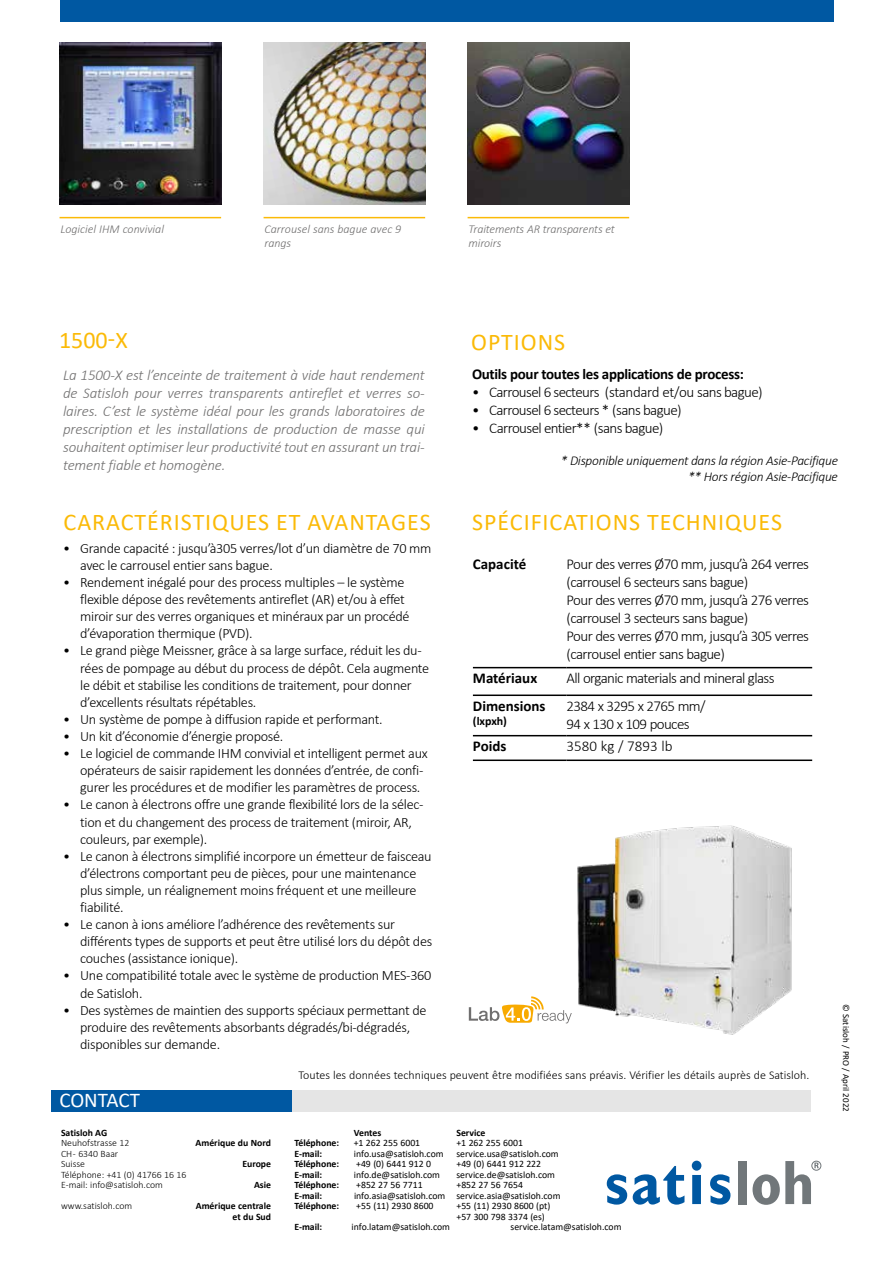
<style>
.page{position:relative;width:893px;height:1263px;background:#fff}
.page>*{position:absolute;margin:0;border:0;box-sizing:border-box;transform-origin:0 0}
.t1{font:24px "Calibri";letter-spacing:.04em;color:#fbba07}
.t2{font:21px "Calibri";letter-spacing:-.005em;color:#fff}
.t3{font:300 15px/18px "Calibri";letter-spacing:-.04em;color:#000}
.t4{font:italic 300 15px/18px "Calibri";letter-spacing:-.01em;color:#706f6f;text-align:justify}
.t5{font:700 15px "Calibri";letter-spacing:-.02em;color:#000}
.t6{font:700 15px "Calibri";color:#000}
.t7{font:300 15px "Calibri";color:#000}
.t8{font:300 14.25px/17.1px "Calibri";letter-spacing:-.02em;color:#000}
.t9{font:italic 300 13.5px/16.2px "Calibri";letter-spacing:-.02em;color:#000;text-align:right}
.t10{font:300 12px "Calibri";color:#000}
.t11{font:italic 300 12px/14.4px "Calibri";letter-spacing:-.005em;color:#706f6f}
.t12{font:700 12px "Calibri";color:#000}
.t13{font:9.75px/10.5px "Calibri";color:#000}
.t14{font:700 9.75px/21px "Calibri";color:#000;text-align:right}
.t15{font:300 9.75px/10.5px "Calibri";color:#000}
.t16{font:9px "Calibri";color:#000}
</style>
<div class="page">
<svg style="left:607px;top:1174px;width:20px;height:30px"></svg>
<svg style="left:633px;top:1166px;width:51px;height:38px"></svg>
<svg style="left:692px;top:1161px;width:9px;height:43px"></svg>
<svg style="left:710px;top:1174px;width:20px;height:30px"></svg>
<div style="left:738px;top:1161px;width:9px;height:43px;background:#71777a"></div>
<svg style="left:752px;top:1161px;width:67px;height:44px"></svg>
<div style="left:811px;top:1161px;width:10px;height:9px;border:1px solid #71777a;border-radius:50%"></div>
<div style="left:141px;top:1090px;width:670px;height:21px;background:#e5e5e5"></div>
<div style="left:52px;top:1090px;width:240px;height:21px;background:#0058a2"></div>
<div style="left:60px;top:0;width:773px;height:21px;background:#0058a2"></div>
<hr style="left:60px;top:217px;width:161px;height:1px;background:#fbba07">
<img style="left:60px;top:43px;width:161px;height:161px">
<img style="left:468px;top:43px;width:161px;height:161px">
<hr style="left:468px;top:217px;width:161px;height:1px;background:#fbba07">
<hr style="left:264px;top:217px;width:161px;height:1px;background:#fbba07">
<img style="left:264px;top:43px;width:161px;height:161px">
<svg style="left:469px;top:996px;width:103px;height:27px"></svg>
<img style="left:577px;top:825px;width:215px;height:210px">
<hr style="left:473px;top:667px;width:94px;height:1px;background:#000">
<hr style="left:567px;top:667px;width:245px;height:1px;background:#000">
<hr style="left:473px;top:694px;width:94px;height:2px;background:#000">
<hr style="left:567px;top:694px;width:245px;height:2px;background:#000">
<hr style="left:473px;top:735px;width:94px;height:1px;background:#000">
<hr style="left:567px;top:735px;width:245px;height:1px;background:#000">
<hr style="left:473px;top:759px;width:94px;height:2px;background:#000">
<hr style="left:567px;top:759px;width:245px;height:2px;background:#000">
<p class="t11" style="left:264px;top:221px;width:138px">Carrousel sans bague avec 9 rangs</p>
<p class="t11" style="left:60px;top:221px;width:105px">Logiciel IHM convivial</p>
<p class="t11" style="left:468px;top:221px;width:148px">Traitements AR transparents et miroirs</p>
<h1 class="t1" style="left:59px;top:324px;width:70px">1500-X</h1>
<h1 class="t1" style="left:471px;top:325px;width:95px">OPTIONS</h1>
<p class="t4" style="left:63px;top:366px;width:363px">La 1500-X est l’enceinte de traitement à vide haut rendement de Satisloh pour verres transparents antireflet et verres so&shy;laires. C’est le système idéal pour les grands laboratoires de prescription et les installations de production de masse qui souhaitent optimiser leur productivité tout en assurant un trai&shy;tement fiable et homogène.</p>
<p class="t5" style="left:472px;top:363px;width:273px">Outils pour toutes les applications de process:</p>
<p class="t3" style="left:472px;top:383px;width:292px">• Carrousel 6 secteurs (standard et/ou sans bague)</p>
<p class="t3" style="left:472px;top:401px;width:211px">• Carrousel 6 secteurs * (sans bague)</p>
<p class="t3" style="left:472px;top:419px;width:193px">• Carrousel entier** (sans bague)</p>
<p class="t9" style="left:561px;top:453px;width:279px">* Disponible uniquement dans la région Asie-Pacifique ** Hors région Asie-Pacifique</p>
<h1 class="t1" style="left:472px;top:506px;width:311px">SPÉCIFICATIONS TECHNIQUES</h1>
<h1 class="t1" style="left:64px;top:505px;width:369px">CARACTÉRISTIQUES ET AVANTAGES</h1>
<p class="t8" style="left:80px;top:539px;width:353px;text-indent:-17px">• Grande capacité : jusqu’à305 verres/lot d’un diamètre de 70 mm avec le carrousel entier sans bague.</p>
<p class="t8" style="left:80px;top:574px;width:331px;text-indent:-17px">• Rendement inégalé pour des process multiples – le système flexible dépose des revêtements antireflet (AR) et/ou à effet miroir sur des verres organiques et minéraux par un procédé d’évaporation thermique (PVD).</p>
<p class="t8" style="left:80px;top:642px;width:351px;text-indent:-17px">• Le grand piège Meissner, grâce à sa large surface, réduit les du&shy;rées de pompage au début du process de dépôt. Cela augmente le débit et stabilise les conditions de traitement, pour donner d’excellents résultats répétables.</p>
<p class="t8" style="left:63px;top:710px;width:321px">• Un système de pompe à diffusion rapide et performant.</p>
<p class="t8" style="left:63px;top:727px;width:222px">• Un kit d’économie d’énergie proposé.</p>
<p class="t8" style="left:80px;top:745px;width:349px;text-indent:-17px">• Le logiciel de commande IHM convivial et intelligent permet aux opérateurs de saisir rapidement les données d’entrée, de confi&shy;gurer les procédures et de modifier les paramètres de process.</p>
<p class="t8" style="left:80px;top:796px;width:345px;text-indent:-17px">• Le canon à électrons offre une grande flexibilité lors de la sélec&shy;tion et du changement des process de traitement (miroir, AR, couleurs, par exemple).</p>
<p class="t8" style="left:80px;top:847px;width:353px;text-indent:-17px">• Le canon à électrons simplifié incorpore un émetteur de faisceau d’électrons comportant peu de pièces, pour une maintenance plus simple, un réalignement moins fréquent et une meilleure fiabilité.</p>
<p class="t8" style="left:80px;top:916px;width:354px;text-indent:-17px">• Le canon à ions améliore l’adhérence des revêtements sur différents types de supports et peut être utilisé lors du dépôt des couches (assistance ionique).</p>
<p class="t8" style="left:80px;top:967px;width:353px;text-indent:-17px">• Une compatibilité totale avec le système de production MES-360 de Satisloh.</p>
<p class="t8" style="left:80px;top:1001px;width:348px;text-indent:-17px">• Des systèmes de maintien des supports spéciaux permettant de produire des revêtements absorbants dégradés/bi-dégradés, disponibles sur demande.</p>
<p class="t6" style="left:473px;top:553px;width:55px">Capacité</p>
<p class="t3" style="left:567px;top:555px;width:244px">Pour des verres Ø70 mm, jusqu’à 264 verres (carrousel 6 secteurs sans bague)<br>Pour des verres Ø70 mm, jusqu’à 276 verres (carrousel 3 secteurs sans bague)<br>Pour des verres Ø70 mm, jusqu’à 305 verres (carrousel entier sans bague)</p>
<p class="t6" style="left:473px;top:667px;width:66px">Matériaux</p>
<p class="t3" style="left:567px;top:669px;width:209px">All organic materials and mineral glass</p>
<p class="t6" style="left:473px;top:695px;width:74px">Dimensions</p>
<p class="t12" style="left:473px;top:713px;width:36px">(lxpxh)</p>
<p class="t3" style="left:567px;top:697px;width:141px">2384 x 3295 x 2765 mm/<br>94 x 130 x 109 pouces</p>
<p class="t5" style="left:473px;top:736px;width:35px">Poids</p>
<p class="t7" style="left:567px;top:737px;width:107px">3580 kg / 7893 lb</p>
<p class="t16" style="left:852px;top:1004px;width:109px;rotate:90deg">© Satisloh / PRO / April 2022</p>
<p class="t10" style="left:298px;top:1067px;width:512px">Toutes les données techniques peuvent être modifiées sans préavis. Vérifier les détails auprès de Satisloh.</p>
<h2 class="t2" style="left:59px;top:1086px;width:82px">CONTACT</h2>
<p class="t14" style="left:61px;top:1122px;width:48px">Satisloh AG</p>
<p class="t15" style="left:61px;top:1138px;width:127px">Neuhofstrasse 12<br>CH - 6340 Baar<br>Suisse<br>Téléphone: +41 (0) 41766 16 16<br>E-mail: info@satisloh.com</p>
<p class="t15" style="left:61px;top:1201px;width:73px">www.satisloh.com</p>
<p class="t14" style="left:196px;top:1132px;width:77px">Amérique du Nord<br>Europe<br>Asie<br>Amérique centrale</p>
<p class="t14" style="left:232px;top:1206px;width:40px">et du Sud</p>
<p class="t14" style="left:354px;top:1121px;width:29px">Ventes</p>
<p class="t14" style="left:456px;top:1121px;width:31px">Service</p>
<p class="t14" style="left:294px;top:1132px;width:46px">Téléphone:</p>
<p class="t13" style="left:354px;top:1137px;width:68px">+1 262 255 6001</p>
<p class="t13" style="left:456px;top:1137px;width:68px">+1 262 255 6001</p>
<p class="t14" style="left:294px;top:1143px;width:29px">E-mail:</p>
<p class="t13" style="left:354px;top:1148px;width:91px">info.usa@satisloh.com</p>
<p class="t13" style="left:456px;top:1148px;width:104px">service.usa@satisloh.com</p>
<p class="t14" style="left:294px;top:1153px;width:46px">Téléphone:</p>
<p class="t13" style="left:356px;top:1158px;width:76px">+49 (0) 6441 912 0</p>
<p class="t13" style="left:456px;top:1158px;width:86px">+49 (0) 6441 912 222</p>
<p class="t14" style="left:294px;top:1164px;width:29px">E-mail:</p>
<p class="t13" style="left:354px;top:1169px;width:88px">info.de@satisloh.com</p>
<p class="t13" style="left:456px;top:1169px;width:100px">service.de@satisloh.com</p>
<p class="t14" style="left:294px;top:1174px;width:46px">Téléphone:</p>
<p class="t13" style="left:356px;top:1179px;width:68px">+852 27 56 7711</p>
<p class="t13" style="left:456px;top:1179px;width:68px">+852 27 56 7654</p>
<p class="t14" style="left:294px;top:1185px;width:29px">E-mail:</p>
<p class="t13" style="left:354px;top:1190px;width:208px">info.asia@satisloh.com service.asia@satisloh.com</p>
<p class="t14" style="left:294px;top:1195px;width:46px">Téléphone:</p>
<p class="t13" style="left:356px;top:1200px;width:79px">+55 (11) 2930 8600</p>
<p class="t13" style="left:456px;top:1200px;width:96px">+55 (11) 2930 8600 (pt) +57 300 798 3374 (es)</p>
<p class="t14" style="left:294px;top:1216px;width:29px">E-mail:</p>
<p class="t13" style="left:352px;top:1221px;width:100px">info.latam@satisloh.com</p>
<p class="t13" style="left:510px;top:1221px;width:113px">service.latam@satisloh.com</p>
</div>
